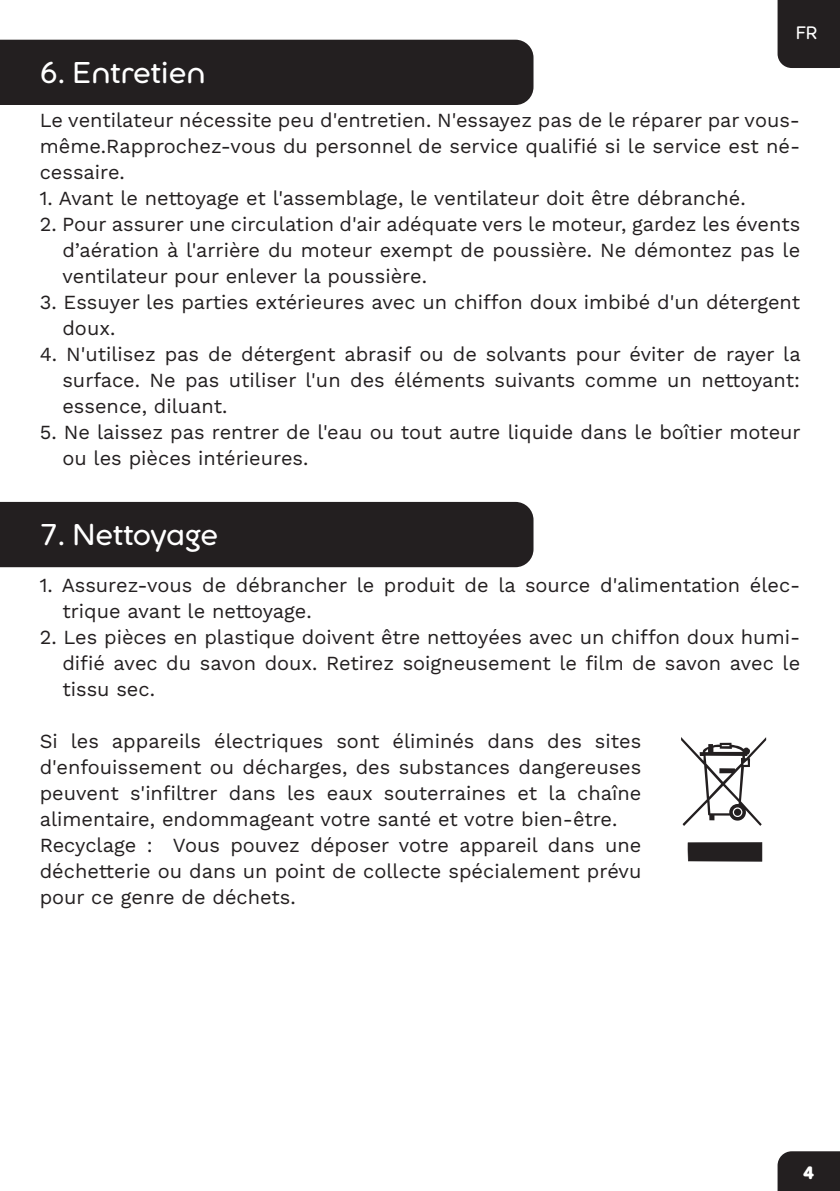
<style>
.page{position:relative;width:840px;height:1191px;background:#fff}
.page>*{position:absolute;margin:0;border:0;box-sizing:border-box;transform-origin:0 0}
.t1{font:30px "Ultima Pro";color:#fff}
.t2{font:20px/26px "Work Sans";color:#231f20;text-align:justify}
.t3{font:18px "Ultima Pro";color:#fff}
.t4{font:900 18px "Ultima Pro";color:#fff}
</style>
<div class="page">
<svg style="left:687px;top:842px;width:74px;height:19px"></svg>
<svg style="left:681px;top:737px;width:84px;height:89px"></svg>
<svg style="left:733px;top:808px;width:7px;height:8px"></svg>
<div style="left:777px;top:1151px;width:62px;height:40px;background:#231f20"></div>
<div style="left:0;top:40px;width:533px;height:65px;background:#231f20"></div>
<div style="left:0;top:502px;width:533px;height:65px;background:#231f20"></div>
<div style="left:777px;top:0;width:62px;height:68px;background:#231f20"></div>
<h1 class="t1" style="left:40px;top:54px;width:167px">6. Entretien</h1>
<p class="t3" style="left:795px;top:22px;width:23px">FR</p>
<p class="t2" style="left:40px;top:107px;width:761px">Le ventilateur nécessite peu d'entretien. N'essayez pas de le réparer par vous&shy;même.Rapprochez-vous du personnel de service qualifié si le service est né&shy;cessaire.</p>
<p class="t2" style="left:40px;top:185px;width:707px">1. Avant le nettoyage et l'assemblage, le ventilateur doit être débranché.</p>
<p class="t2" style="left:62px;top:211px;width:739px;text-indent:-23px">2. Pour assurer une circulation d'air adéquate vers le moteur, gardez les évents d’aération à l'arrière du moteur exempt de poussière. Ne démontez pas le ventilateur pour enlever la poussière.</p>
<p class="t2" style="left:62px;top:289px;width:739px;text-indent:-23px">3. Essuyer les parties extérieures avec un chiffon doux imbibé d'un détergent doux.</p>
<p class="t2" style="left:62px;top:341px;width:739px;text-indent:-23px">4. N'utilisez pas de détergent abrasif ou de solvants pour éviter de rayer la surface. Ne pas utiliser l'un des éléments suivants comme un nettoyant: essence, diluant.</p>
<p class="t2" style="left:62px;top:419px;width:739px;text-indent:-23px">5. Ne laissez pas rentrer de l'eau ou tout autre liquide dans le boîtier moteur ou les pièces intérieures.</p>
<h1 class="t1" style="left:40px;top:516px;width:180px">7. Nettoyage</h1>
<p class="t2" style="left:62px;top:571px;width:739px;text-indent:-23px">1. Assurez-vous de débrancher le produit de la source d'alimentation élec&shy;trique avant le nettoyage.</p>
<p class="t2" style="left:62px;top:623px;width:739px;text-indent:-23px">2. Les pièces en plastique doivent être nettoyées avec un chiffon doux humi&shy;difié avec du savon doux. Retirez soigneusement le film de savon avec le tissu sec.</p>
<p class="t2" style="left:40px;top:727px;width:603px;text-align:left">Si les appareils électriques sont éliminés dans des sites d'enfouissement ou décharges, des substances dangereuses peuvent s'infiltrer dans les eaux souterraines et la chaîne alimentaire, endommageant votre santé et votre bien-être.<br>Recyclage : Vous pouvez déposer votre appareil dans une déchetterie ou dans un point de collecte spécialement prévu pour ce genre de déchets.</p>
<p class="t4" style="left:802px;top:1160px;width:13px">4</p>
</div>
